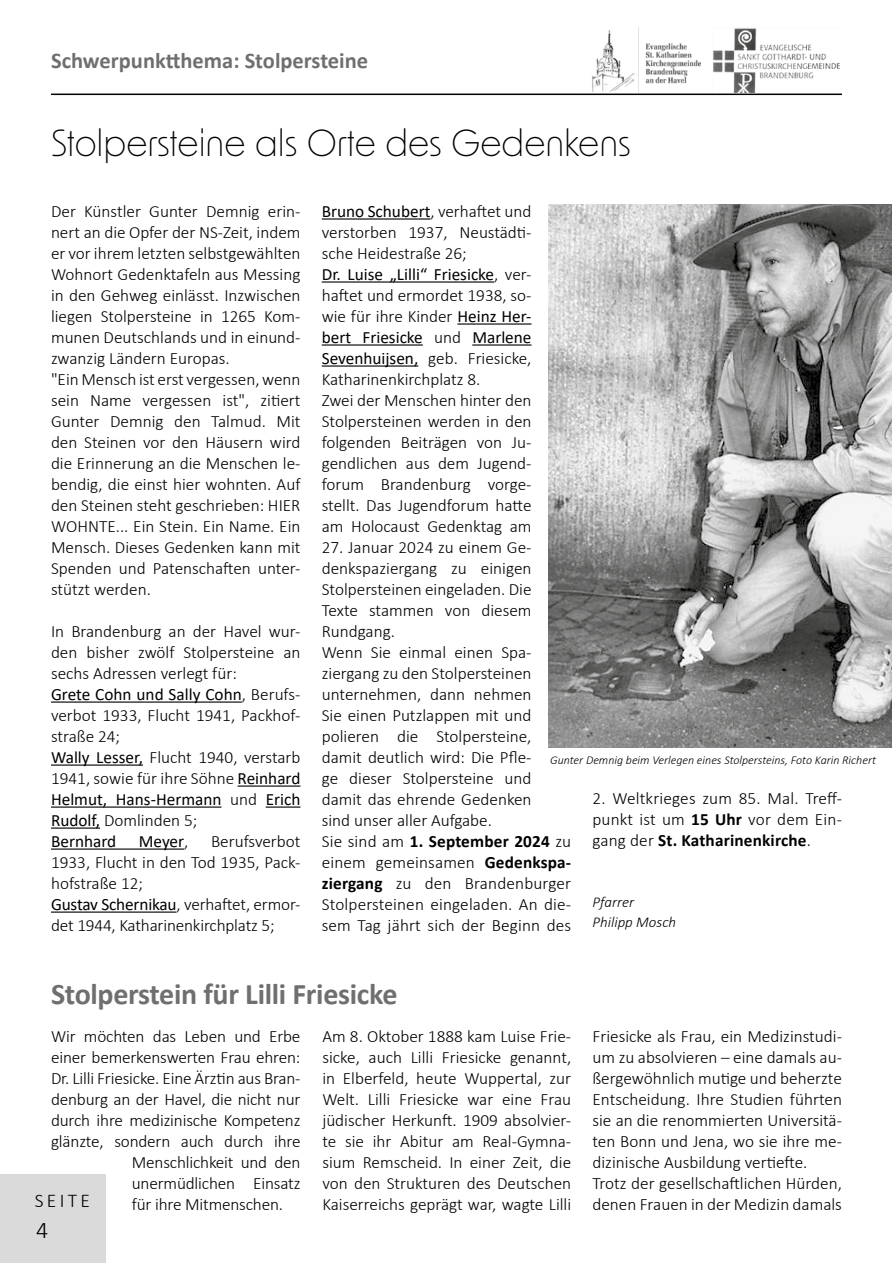
<style>
.page{position:relative;width:893px;height:1263px;background:#fff}
.page>*{position:absolute;margin:0;border:0;box-sizing:border-box;transform-origin:0 0}
.t1{font:300 36px "New Order";color:#000}
.t2{font:700 30px "Calibri";letter-spacing:-.01em;color:#706f6f}
.t3{font:300 24px "Calibri";color:#000}
.t4{font:700 22.5px "Calibri";color:#706f6f}
.t5{font:300 19.5px "Calibri";letter-spacing:.17em;color:#000}
.t6{font:300 17.25px/21px "Calibri";color:#000}
.t7{font:17.25px "Calibri";letter-spacing:-.005em;color:#000}
.t8{font:italic 300 15px/19.5px "Calibri";color:#000}
.t9{font:italic 300 12px "Calibri";color:#000}
.s1{font-weight:400}
.s2{font-weight:300}
.s3{font-weight:700}
</style>
<div class="page">
<div style="left:0;top:1174px;width:106px;height:89px;background:#dadada"></div>
<hr style="left:51px;top:701px;width:191px;height:2px;background:#000">
<hr style="left:51px;top:764px;width:92px;height:2px;background:#000">
<hr style="left:238px;top:785px;width:62px;height:2px;background:#000">
<hr style="left:51px;top:806px;width:171px;height:2px;background:#000">
<hr style="left:266px;top:806px;width:34px;height:2px;background:#000">
<hr style="left:51px;top:827px;width:49px;height:2px;background:#000">
<hr style="left:51px;top:848px;width:133px;height:2px;background:#000">
<hr style="left:51px;top:911px;width:125px;height:2px;background:#000">
<hr style="left:322px;top:218px;width:108px;height:2px;background:#000">
<hr style="left:322px;top:281px;width:172px;height:2px;background:#000">
<hr style="left:457px;top:323px;width:74px;height:2px;background:#000">
<hr style="left:322px;top:344px;width:101px;height:2px;background:#000">
<hr style="left:472px;top:344px;width:59px;height:2px;background:#000">
<hr style="left:322px;top:365px;width:96px;height:2px;background:#000">
<img style="left:549px;top:204px;width:342px;height:543px">
<hr style="left:51px;top:94px;width:791px;height:1px;background:#000">
<img style="left:592px;top:27px;width:248px;height:66px">
<h3 class="t4" style="left:51px;top:45px;width:319px">Schwerpunktthema: Stolpersteine</h3>
<h1 class="t1" style="left:51px;top:120px;width:581px">Stolpersteine als Orte des Gedenkens</h1>
<p class="t6" style="left:51px;top:201px;width:251px">Der Künstler Gunter Demnig erin&shy;nert an die Opfer der NS-Zeit, indem er vor ihrem letzten selbstgewählten<br>Wohnort Gedenktafeln aus Messing in den Gehweg einlässt. Inzwischen liegen Stolpersteine in 1265 Kom&shy;munen Deutschlands und in einund&shy;zwanzig Ländern Europas.<br>"Ein Mensch ist erst vergessen, wenn sein Name vergessen ist", zitiert<br>Gunter Demnig den Talmud. Mit den Steinen vor den Häusern wird die Erinnerung an die Menschen le&shy;bendig, die einst hier wohnten. Auf den Steinen steht geschrieben: HIER<br>WOHNTE... Ein Stein. Ein Name. Ein<br>Mensch. Dieses Gedenken kann mit<br>Spenden und Patenschaften unter&shy;stützt werden.</p>
<p class="t6" style="left:51px;top:621px;width:251px">In Brandenburg an der Havel wur&shy;den bisher zwölf Stolpersteine an sechs Adressen verlegt für:<br><span class="s1">Grete Cohn und Sally Cohn</span>, Berufs&shy;verbot 1933, Flucht 1941, Packhof&shy;straße 24;<br><span class="s1">Wally Lesser,</span> Flucht 1940, verstarb<br>1941, sowie für ihre Söhne <span class="s1">Reinhard<br>Helmut, Hans-Hermann</span> und <span class="s1">Erich<br>Rudolf,</span> Domlinden 5;<br><span class="s1">Bernhard</span></p>
<p class="t6" style="left:51px;top:830px;width:251px;text-indent:160px">Berufsverbot<br>1933, Flucht in den Tod 1935, Pack&shy;hofstraße 12;<br><span class="s1">Gustav Schernikau</span>, verhaftet, ermor&shy;det 1944, Katharinenkirchplatz 5;</p>
<p class="t7" style="left:139px;top:829px;width:51px">Meyer<span class="s2">,</span></p>
<p class="t6" style="left:322px;top:201px;width:211px"><span class="s1">Bruno Schubert</span>, verhaftet und verstorben 1937, Neustädti&shy;sche Heidestraße 26;<br><span class="s1">Dr. Luise „Lilli“ Friesicke</span>, ver&shy;haftet und ermordet 1938, so&shy;wie für ihre Kinder <span class="s1">Heinz Her&shy;bert Friesicke</span> und <span class="s1">Marlene<br>Sevenhuijsen,</span> geb. Friesicke,<br>Katharinenkirchplatz 8.<br>Zwei der Menschen hinter den<br>Stolpersteinen werden in den folgenden Beiträgen von Ju&shy;gendlichen aus dem Jugend&shy;forum Brandenburg vorge&shy;stellt. Das Jugendforum hatte am Holocaust Gedenktag am</p>
<p class="t6" style="left:322px;top:537px;width:251px">27. Januar 2024 zu einem Ge&shy;denkspaziergang zu einigen<br>Stolpersteinen eingeladen. Die<br>Texte stammen von diesem<br>Rundgang.<br>Wenn Sie einmal einen Spa&shy;ziergang zu den Stolpersteinen unternehmen, dann nehmen<br>Sie einen Putzlappen mit und polieren die Stolpersteine, damit deutlich wird: Die Pfle-<br>ge dieser Stolpersteine und damit das ehrende Gedenken<br>sind unser aller Aufgabe.<br>Sie sind am <span class="s3">1. September 2024</span> zu einem gemeinsamen <span class="s3">Gedenkspa&shy;ziergang</span> zu den Brandenburger<br>Stolpersteinen eingeladen. An die&shy;sem Tag jährt sich der Beginn des</p>
<p class="t9" style="left:550px;top:752px;width:327px">Gunter Demnig beim Verlegen eines Stolpersteins, Foto Karin Richert</p>
<p class="t6" style="left:592px;top:787px;width:251px;text-align:justify">2. Weltkrieges zum 85. Mal. Treff&shy;punkt ist um <span class="s3">15 Uhr</span> vor dem Ein&shy;gang der <span class="s3">St. Katharinenkirche</span>.</p>
<p class="t8" style="left:592px;top:892px;width:85px">Pfarrer<br>Philipp Mosch</p>
<h2 class="t2" style="left:51px;top:972px;width:348px">Stolperstein für Lilli Friesicke</h2>
<p class="t6" style="left:322px;top:1026px;width:250px;text-align:justify">Am 8. Oktober 1888 kam Luise Frie&shy;sicke, auch Lilli Friesicke genannt, in Elberfeld, heute Wuppertal, zur Welt. Lilli Friesicke war eine Frau jüdischer Herkunft. 1909 absolvier&shy;te sie ihr Abitur am Real-Gymna&shy;sium Remscheid. In einer Zeit, die von den Strukturen des Deutschen Kaiserreichs geprägt war, wagte Lilli</p>
<p class="t6" style="left:592px;top:1025px;width:251px">Friesicke als Frau, ein Medizinstudi&shy;um zu absolvieren – eine damals au&shy;ßergewöhnlich mutige und beherzte Entscheidung. Ihre Studien führten sie an die renommierten Universitä&shy;ten Bonn und Jena, wo sie ihre me&shy;dizinische Ausbildung vertiefte.<br>Trotz der gesellschaftlichen Hürden, denen Frauen in der Medizin damals</p>
<p class="t6" style="left:51px;top:1026px;width:251px">Wir möchten das Leben und Erbe</p>
<p class="t6" style="left:51px;top:1047px;width:251px">einer bemerkenswerten Frau ehren:</p>
<p class="t6" style="left:51px;top:1068px;width:251px">Dr. Lilli Friesicke. Eine Ärztin aus Bran-</p>
<p class="t6" style="left:51px;top:1089px;width:251px">denburg an der Havel, die nicht nur</p>
<p class="t6" style="left:51px;top:1109px;width:251px">durch ihre medizinische Kompetenz</p>
<p class="t6" style="left:51px;top:1130px;width:251px">glänzte, sondern auch durch ihre</p>
<p class="t6" style="left:132px;top:1151px;width:170px">Menschlichkeit und den</p>
<p class="t6" style="left:132px;top:1172px;width:170px">unermüdlichen Einsatz</p>
<p class="t6" style="left:132px;top:1193px;width:153px">für ihre Mitmenschen.</p>
<p class="t5" style="left:35px;top:1189px;width:57px">SEITE</p>
<h3 class="t3" style="left:36px;top:1215px;width:14px">4</h3>
</div>
